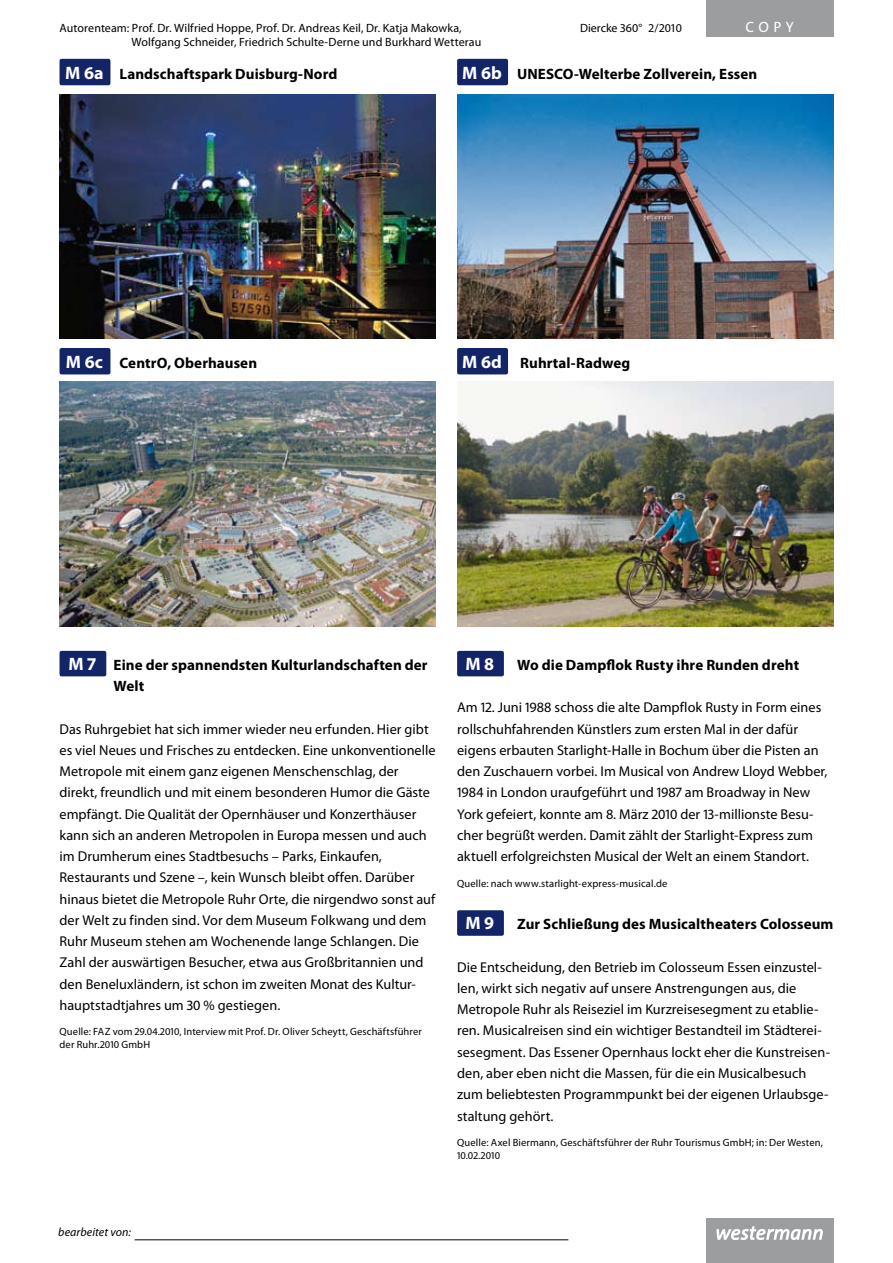
<style>
.page{position:relative;width:893px;height:1263px;background:#fff}
.page>*{position:absolute;margin:0;border:0;box-sizing:border-box;transform-origin:0 0}
.t1{font:700 18px "Myriad Pro";color:#fff}
.t2{font:700 15px/21.3px "Myriad Pro";letter-spacing:.005em;color:#000}
.t3{font:15px "The Sans W5 Plain";color:#fff}
.t4{font:14.25px/21.3px "Myriad Pro";letter-spacing:.005em;color:#000}
.t5{font:12px "Myriad Pro";letter-spacing:.005em;color:#000}
.t6{font:italic 12px "Myriad Pro";letter-spacing:.01em;color:#000}
.t7{font:10.5px/12.8px "Myriad Pro";letter-spacing:.01em;color:#000}
.s1{font-size:18px;color:#fff}
</style>
<div class="page">
<div style="left:706px;top:1218px;width:127px;height:45px;background:#9c9d9f"></div>
<svg style="left:716px;top:1226px;width:107px;height:14px"></svg>
<div style="left:706px;top:0;width:127px;height:36px;background:#9c9d9f"></div>
<hr style="left:135px;top:1239px;width:433px;height:1px;background:#000">
<div style="left:60px;top:651px;width:46px;height:25px;background:#132467;border-radius:2px"></div>
<div style="left:60px;top:59px;width:50px;height:26px;background:#132467;border-radius:2px"></div>
<div style="left:60px;top:348px;width:50px;height:26px;background:#132467;border-radius:2px"></div>
<img style="left:457px;top:382px;width:376px;height:244px">
<div style="left:457px;top:59px;width:51px;height:26px;background:#132467;border-radius:2px"></div>
<div style="left:457px;top:348px;width:51px;height:26px;background:#132467;border-radius:2px"></div>
<div style="left:457px;top:651px;width:47px;height:25px;background:#132467;border-radius:2px"></div>
<div style="left:457px;top:910px;width:47px;height:26px;background:#132467;border-radius:2px"></div>
<img style="left:60px;top:94px;width:376px;height:244px">
<img style="left:60px;top:382px;width:376px;height:244px">
<img style="left:457px;top:94px;width:376px;height:244px">
<p class="t5" style="left:60px;top:21px;width:404px">Autorenteam: Prof. Dr. Wilfried Hoppe, Prof. Dr. Andreas Keil, Dr. Katja Makowka,</p>
<p class="t5" style="left:580px;top:21px;width:103px">Diercke 360° 2/2010</p>
<p class="t5" style="left:132px;top:35px;width:351px">Wolfgang Schneider, Friedrich Schulte-Derne und Burkhard Wetterau</p>
<p class="t3" style="left:745px;top:17px;width:50px">COPY</p>
<p class="t2" style="left:65px;top:63px;width:274px"><span class="s1">M 6a</span> Landschaftspark Duisburg-Nord</p>
<p class="t2" style="left:66px;top:352px;width:193px"><span class="s1">M 6c</span> CentrO, Oberhausen</p>
<p class="t2" style="left:462px;top:63px;width:297px"><span class="s1">M 6b</span> UNESCO-Welterbe Zollverein, Essen</p>
<p class="t2" style="left:462px;top:352px;width:170px"><span class="s1">M 6d</span> Ruhrtal-Radweg</p>
<p class="t2" style="left:114px;top:654px;width:316px;text-indent:-45px"><span class="s1">M 7</span> Eine der spannendsten Kulturlandschaften der<br>Welt</p>
<p class="t4" style="left:60px;top:718px;width:378px">Das Ruhrgebiet hat sich immer wieder neu erfunden. Hier gibt es viel Neues und Frisches zu entdecken. Eine unkonventionelle Metropole mit einem ganz eigenen Menschenschlag, der direkt, freundlich und mit einem besonderen Humor die Gäste empfängt. Die Qualität der Opernhäuser und Konzerthäuser kann sich an anderen Metropolen in Europa messen und auch im Drumherum eines Stadtbesuchs – Parks, Einkaufen, Restaurants und Szene –, kein Wunsch bleibt offen. Darüber hinaus bietet die Metropole Ruhr Orte, die nirgendwo sonst auf der Welt zu finden sind. Vor dem Museum Folkwang und dem Ruhr Museum stehen am Wochenende lange Schlangen. Die Zahl der auswärtigen Besucher, etwa aus Großbritannien und den Beneluxländern, ist schon im zweiten Monat des Kultur&shy;hauptstadtjahres um 30 % gestiegen.</p>
<p class="t7" style="left:60px;top:1026px;width:364px">Quelle: FAZ vom 29.04.2010, Interview mit Prof. Dr. Oliver Scheytt, Geschäftsführer der Ruhr.2010 GmbH</p>
<p class="t1" style="left:465px;top:654px;width:30px">M 8</p>
<p class="t2" style="left:517px;top:654px;width:284px">Wo die Dampflok Rusty ihre Runden dreht</p>
<p class="t4" style="left:457px;top:697px;width:372px">Am 12. Juni 1988 schoss die alte Dampflok Rusty in Form eines rollschuhfahrenden Künstlers zum ersten Mal in der dafür eigens erbauten Starlight-Halle in Bochum über die Pisten an den Zuschauern vorbei. Im Musical von Andrew Lloyd Webber, 1984 in London uraufgeführt und 1987 am Broadway in New York gefeiert, konnte am 8. März 2010 der 13-millionste Besu&shy;cher begrüßt werden. Damit zählt der Starlight-Express zum aktuell erfolgreichsten Musical der Welt an einem Standort.</p>
<p class="t7" style="left:457px;top:877px;width:212px">Quelle: nach www.starlight-express-musical.de</p>
<p class="t1" style="left:465px;top:913px;width:30px">M 9</p>
<p class="t2" style="left:517px;top:914px;width:318px">Zur Schließung des Musicaltheaters Colosseum</p>
<p class="t4" style="left:457px;top:956px;width:374px">Die Entscheidung, den Betrieb im Colosseum Essen einzustel&shy;len, wirkt sich negativ auf unsere Anstrengungen aus, die Metropole Ruhr als Reiseziel im Kurzreisesegment zu etablie&shy;ren. Musicalreisen sind ein wichtiger Bestandteil im Städterei&shy;sesegment. Das Essener Opernhaus lockt eher die Kunstreisen&shy;den, aber eben nicht die Massen, für die ein Musicalbesuch zum beliebtesten Programmpunkt bei der eigenen Urlaubsge&shy;staltung gehört.</p>
<p class="t7" style="left:457px;top:1136px;width:367px">Quelle: Axel Biermann, Geschäftsführer der Ruhr Tourismus GmbH; in: Der Westen,<br>10.02.2010</p>
<p class="t6" style="left:58px;top:1226px;width:74px">bearbeitet von:</p>
</div>
